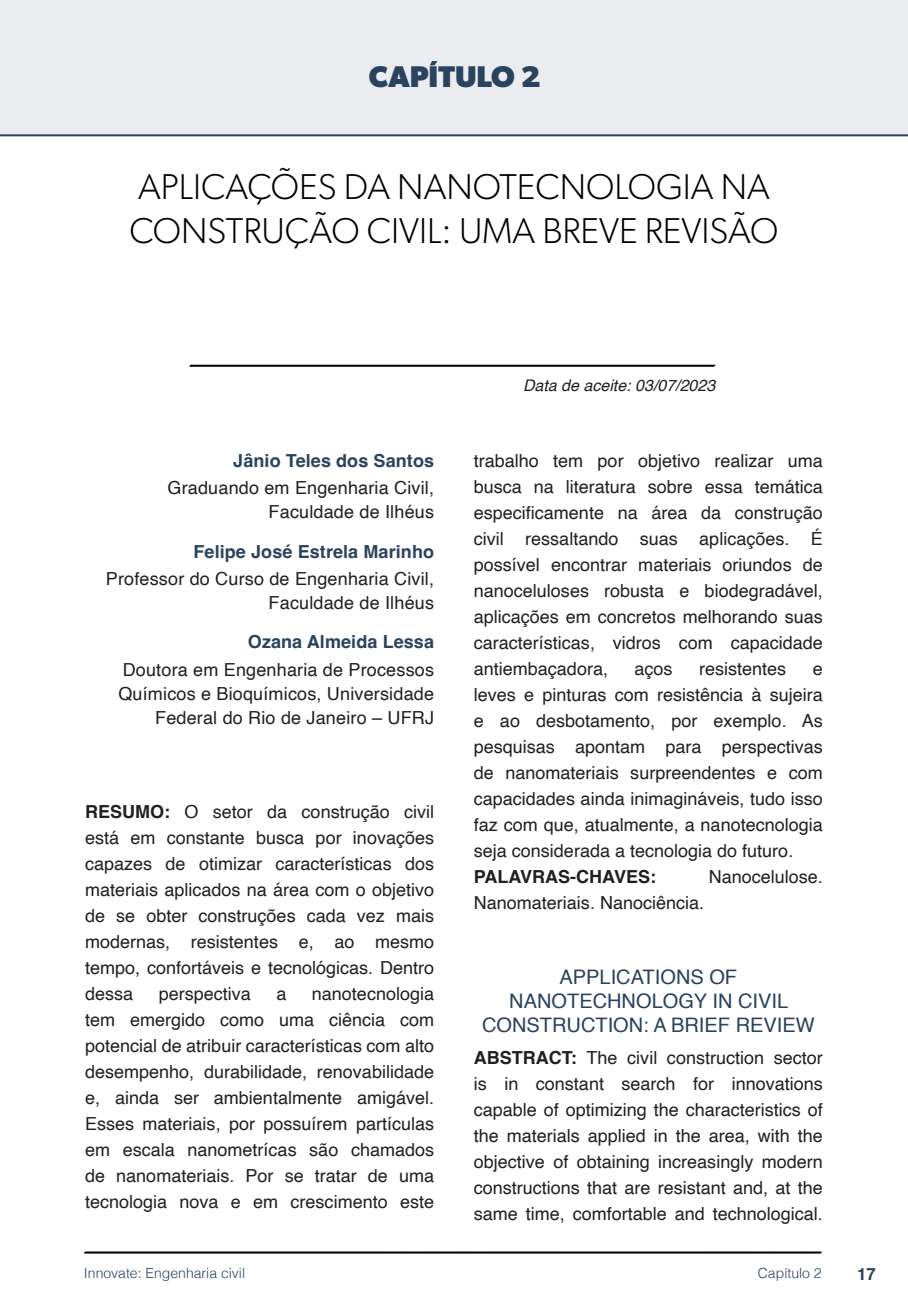
<style>
.page{position:relative;width:908px;height:1304px;background:#fff}
.page>*{position:absolute;margin:0;border:0;box-sizing:border-box;transform-origin:0 0}
.nome_artigos{font:300 36px/44px "Gibson";color:#000}
.capítulos{font:700 30px "Gibson";color:#2a435e}
.título_Inglês{font:20px/24px "Helvetica";color:#2a435e;text-align:center}
.Resumos_e_PC_TXT{font:18px/26px "Helvetica";color:#231f20;text-align:justify}
.info_autores{font:18px/24px "Helvetica";letter-spacing:.01em;color:#231f20;text-align:right}
.nome_autores{font:700 18px "Helvetica";letter-spacing:.005em;color:#2a435e}
.Resumos_e_PC_TXT-2{font:700 18px "Helvetica";color:#231f20}
.t1{font:700 16.8px "Helvetica";color:#2a435e}
.t2{font:italic 16px "Helvetica";color:#231f20}
.t3{font:300 14px "Helvetica";color:#2a435e}
.s1{font-weight:700}
</style>
<div class="page">
<svg style="left:84px;top:1251px;width:737px;height:3px;background:#515151"></svg>
<div style="left:0;top:0;width:907px;height:136px;background:#eaecef"></div>
<svg style="left:189px;top:364px;width:526px;height:3px;background:#4f4f4f"></svg>
<div style="left:44px;top:72px;width:68px;height:61px;background:#eaecef"></div>
<p class="capítulos" style="left:369px;top:58px;width:173px">CAPÍTULO 2</p>
<p class="nome_artigos" style="left:129px;top:164px;width:650px">APLICAÇÕES DA NANOTECNOLOGIA NA<br>CONSTRUÇÃO CIVIL: UMA BREVE REVISÃO</p>
<p class="nome_autores" style="left:233px;top:450px;width:202px">Jânio Teles dos Santos</p>
<p class="info_autores" style="left:167px;top:477px;width:268px">Graduando em Engenharia Civil,<br>Faculdade de Ilhéus</p>
<p class="nome_autores" style="left:193px;top:540px;width:242px">Felipe José Estrela Marinho</p>
<p class="info_autores" style="left:106px;top:567px;width:329px">Professor do Curso de Engenharia Civil,<br>Faculdade de Ilhéus</p>
<p class="nome_autores" style="left:248px;top:631px;width:188px">Ozana Almeida Lessa</p>
<p class="info_autores" style="left:118px;top:658px;width:317px">Doutora em Engenharia de Processos<br>Químicos e Bioquímicos, Universidade<br>Federal do Rio de Janeiro – UFRJ</p>
<p class="Resumos_e_PC_TXT" style="left:85px;top:799px;width:350px"><span class="s1">RESUMO:</span> O setor da construção civil está em constante busca por inovações capazes de otimizar características dos materiais aplicados na área com o objetivo de se obter construções cada vez mais modernas, resistentes e, ao mesmo tempo, confortáveis e tecnológicas. Dentro dessa</p>
<p class="Resumos_e_PC_TXT" style="left:85px;top:981px;width:350px;text-indent:227px">nanotecnologia tem emergido como uma ciência com potencial de atribuir características com alto desempenho, durabilidade, renovabilidade e, ainda ser ambientalmente amigável.<br>Esses materiais, por possuírem partículas em escala nanometrícas são chamados de nanomateriais. Por se tratar de uma tecnologia nova e em crescimento este</p>
<p class="Resumos_e_PC_TXT" style="left:159px;top:981px;width:94px">perspectiva</p>
<p class="Resumos_e_PC_TXT" style="left:276px;top:981px;width:12px">a</p>
<p class="t2" style="left:523px;top:373px;width:194px">Data de aceite: 03/07/2023</p>
<p class="Resumos_e_PC_TXT" style="left:473px;top:448px;width:350px">trabalho tem por objetivo realizar uma busca na literatura sobre essa temática especificamente na área da construção civil ressaltando suas aplicações. É possível encontrar materiais oriundos de nanoceluloses robusta e biodegradável, aplicações em concretos melhorando suas características, vidros com capacidade antiembaçadora,</p>
<p class="Resumos_e_PC_TXT" style="left:634px;top:656px;width:40px">aços</p>
<p class="Resumos_e_PC_TXT" style="left:698px;top:656px;width:89px">resistentes</p>
<p class="Resumos_e_PC_TXT" style="left:473px;top:656px;width:350px;text-indent:339px">e leves e pinturas com resistência à sujeira e ao desbotamento, por exemplo. As pesquisas apontam para perspectivas de nanomateriais surpreendentes e com capacidades ainda inimagináveis, tudo isso faz com que, atualmente, a nanotecnologia seja considerada a tecnologia do futuro.</p>
<p class="Resumos_e_PC_TXT-2" style="left:473px;top:866px;width:184px">PALAVRAS-CHAVES:</p>
<p class="Resumos_e_PC_TXT" style="left:708px;top:864px;width:116px">Nanocelulose.</p>
<p class="Resumos_e_PC_TXT" style="left:473px;top:890px;width:232px">Nanomateriais. Nanociência.</p>
<p class="título_Inglês" style="left:482px;top:966px;width:334px">APPLICATIONS OF<br>NANOTECHNOLOGY IN CIVIL<br>CONSTRUCTION: A BRIEF REVIEW</p>
<p class="Resumos_e_PC_TXT" style="left:473px;top:1045px;width:350px"><span class="s1">ABSTRACT:</span> The civil construction sector is in constant search for innovations capable of optimizing the characteristics of the materials applied in the area, with the objective of obtaining increasingly modern constructions that are resistant and, at the same time, comfortable and technological.</p>
<p class="t3" style="left:84px;top:1261px;width:163px">Innovate: Engenharia civil</p>
<p class="t3" style="left:757px;top:1261px;width:65px">Capítulo 2</p>
<p class="t1" style="left:856px;top:1264px;width:20px">17</p>
</div>
